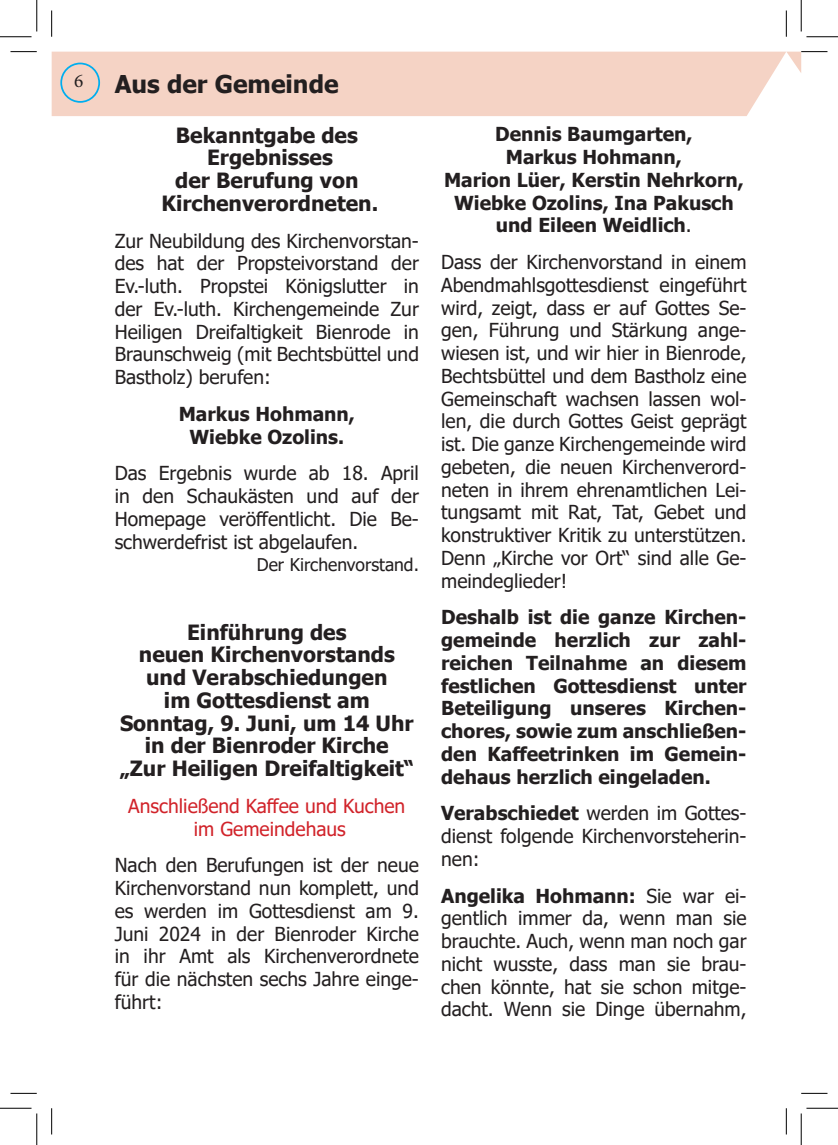
<style>
.page{position:relative;width:838px;height:1145px;background:#fff}
.page>*{position:absolute;margin:0;border:0;box-sizing:border-box;transform-origin:0 0}
.t1{font:700 24.5px "Tahoma";color:#231f20}
.t2{font:700 21px/22.8px "Tahoma";color:#231f20;text-align:center}
.t3{font:19.25px/22.8px "Tahoma";color:#231f20;text-align:justify}
.t4{font:700 19.25px/22.8px "Tahoma";color:#231f20;text-align:center}
.t5{font:19.25px/22.8px "Tahoma";color:#d1232a;text-align:center}
.t6{font:19.25px "Minion Pro";color:#231f20}
.t7{font:17.5px "Tahoma";color:#231f20}
.s1{font-weight:400}
.s2{font-weight:700}
</style>
<div class="page">
<div style="left:52px;top:52px;width:734px;height:64px;background:#f5d3c5"></div>
<div style="left:61px;top:63px;width:38px;height:39px;background:#f5d2c3;border-radius:50%"></div>
<div style="left:60px;top:63px;width:40px;height:40px;border:2px solid #00aeef;border-radius:50%"></div>
<svg style="left:10px;top:51px;width:27px;height:1px"></svg>
<svg style="left:786px;top:51px;width:41px;height:22px"></svg>
<svg style="left:10px;top:1093px;width:27px;height:1px"></svg>
<svg style="left:801px;top:1093px;width:26px;height:1px"></svg>
<svg style="left:51px;top:10px;width:1px;height:27px"></svg>
<svg style="left:51px;top:1108px;width:1px;height:26px"></svg>
<svg style="left:786px;top:10px;width:1px;height:27px"></svg>
<svg style="left:786px;top:1108px;width:1px;height:26px"></svg>
<hr style="left:0;top:36px;width:32px;height:1px;background:#000">
<hr style="left:806px;top:36px;width:31px;height:1px;background:#000">
<hr style="left:0;top:1108px;width:32px;height:1px;background:#000">
<hr style="left:806px;top:1108px;width:31px;height:1px;background:#000">
<hr style="left:36px;top:0;width:1px;height:31px;background:#000">
<hr style="left:36px;top:1113px;width:1px;height:32px;background:#000">
<hr style="left:800px;top:0;width:1px;height:31px;background:#000">
<hr style="left:800px;top:1113px;width:1px;height:32px;background:#000">
<p class="t6" style="left:74px;top:68px;width:11px">6</p>
<p class="t1" style="left:115px;top:67px;width:225px">Aus der Gemeinde</p>
<p class="t2" style="left:161px;top:124px;width:218px">Bekanntgabe des<br>Ergebnisses<br>der Berufung von<br>Kirchenverordneten.</p>
<p class="t3" style="left:115px;top:230px;width:306px">Zur Neubildung des Kirchenvorstan&shy;des hat der Propsteivorstand der Ev.-luth. Propstei Königslutter in der Ev.-luth. Kirchengemeinde Zur Heiligen Dreifaltigkeit Bienrode in Braunschweig (mit Bechtsbüttel und Bastholz) berufen:</p>
<p class="t4" style="left:179px;top:403px;width:178px">Markus Hohmann,<br>Wiebke Ozolins.</p>
<p class="t3" style="left:115px;top:463px;width:306px">Das Ergebnis wurde ab 18. April in den Schaukästen und auf der Homepage veröffentlicht. Die Be&shy;schwerdefrist ist abgelaufen.</p>
<p class="t7" style="left:257px;top:553px;width:163px">Der Kirchenvorstand.</p>
<p class="t2" style="left:120px;top:621px;width:296px">Einführung des<br>neuen Kirchenvorstands und Verabschiedungen<br>im Gottesdienst am<br>Sonntag, 9. Juni, um 14 Uhr in der Bienroder Kirche „Zur Heiligen Dreifaltigkeit“</p>
<p class="t5" style="left:128px;top:796px;width:278px">Anschließend Kaffee und Kuchen im Gemeindehaus</p>
<p class="t3" style="left:115px;top:855px;width:306px">Nach den Berufungen ist der neue Kirchenvorstand nun komplett, und es werden im Gottesdienst am 9.<br>Juni 2024 in der Bienroder Kirche in ihr Amt als Kirchenverordnete für die nächsten sechs Jahre einge&shy;führt:</p>
<p class="t4" style="left:444px;top:124px;width:301px">Dennis Baumgarten,<br>Markus Hohmann,<br>Marion Lüer, Kerstin Nehrkorn,<br>Wiebke Ozolins, Ina Pakusch und Eileen Weidlich<span class="s1">.</span></p>
<p class="t3" style="left:441px;top:252px;width:307px">Dass der Kirchenvorstand in einem Abendmahlsgottesdienst eingeführt wird, zeigt, dass er auf Gottes Se&shy;gen, Führung und Stärkung ange&shy;wiesen ist, und wir hier in Bienrode, Bechtsbüttel und dem Bastholz eine Gemeinschaft wachsen lassen wol&shy;len, die durch Gottes Geist geprägt ist. Die ganze Kirchengemeinde wird gebeten, die neuen Kirchenverord&shy;neten in ihrem ehrenamtlichen Lei&shy;tungsamt mit Rat, Tat, Gebet und konstruktiver Kritik zu unterstützen.<br>Denn „Kirche vor Ort“ sind alle Ge&shy;meindeglieder!</p>
<p class="t4" style="left:441px;top:607px;width:307px;text-align:justify">Deshalb ist die ganze Kirchen&shy;gemeinde herzlich zur zahl&shy;reichen Teilnahme an diesem festlichen Gottesdienst unter Beteiligung unseres Kirchen&shy;chores, sowie zum anschließen&shy;den Kaffeetrinken im Gemein&shy;dehaus herzlich eingeladen.</p>
<p class="t3" style="left:441px;top:803px;width:307px"><span class="s2">Verabschiedet</span> werden im Gottes&shy;dienst folgende Kirchenvorsteherin&shy;nen:</p>
<p class="t3" style="left:441px;top:885px;width:307px"><span class="s2">Angelika Hohmann:</span> Sie war ei&shy;gentlich immer da, wenn man sie brauchte. Auch, wenn man noch gar nicht wusste, dass man sie brau&shy;chen könnte, hat sie schon mitge&shy;dacht. Wenn sie Dinge übernahm,</p>
</div>
